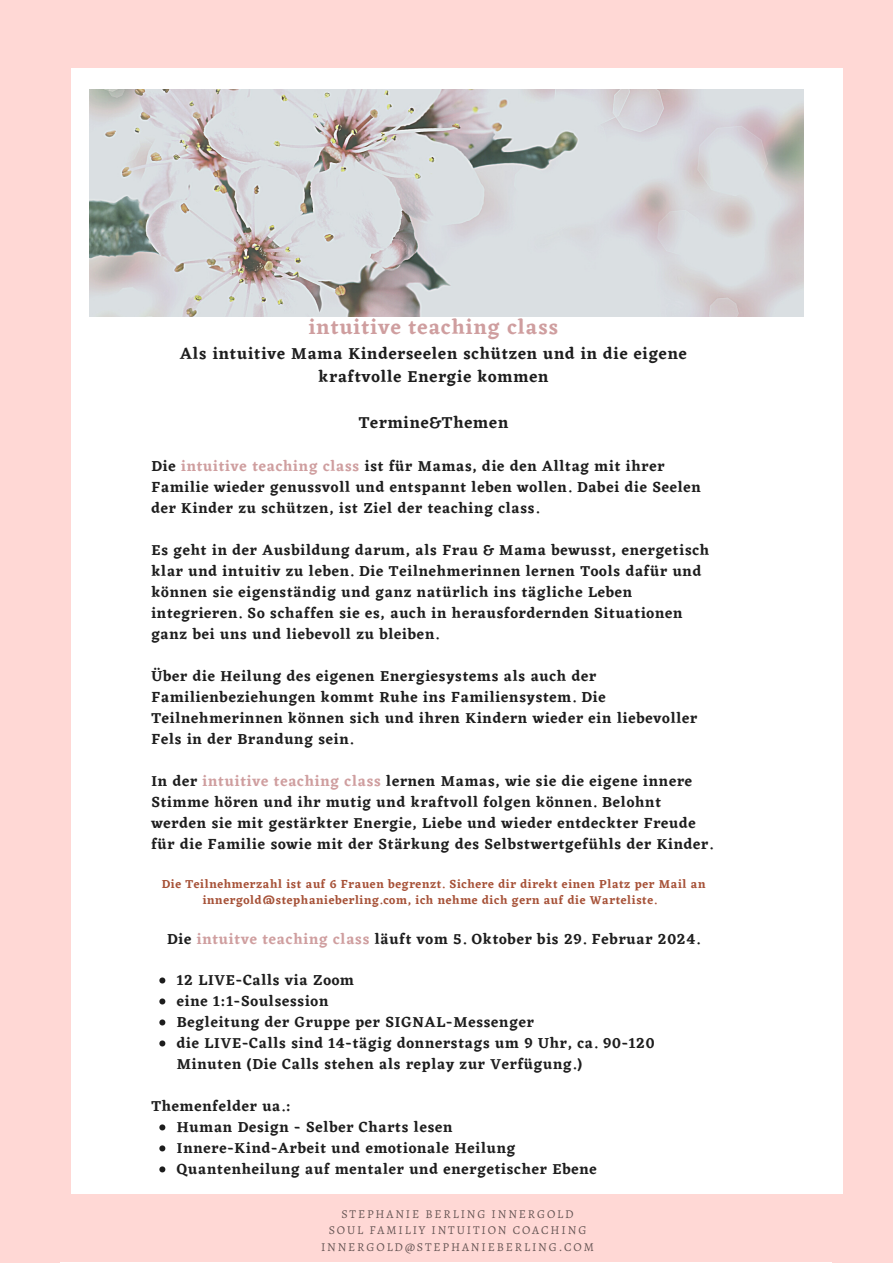
<style>
.page{position:relative;width:893px;height:1264px;background:#fff}
.page>*{position:absolute;margin:0;border:0;box-sizing:border-box;transform-origin:0 0}
.t1{font:600 21px "Eczar";letter-spacing:.05em;color:#cf9e9f}
.t2{font:600 16.5px/23px "Eczar";letter-spacing:.05em;color:#1d1d1d;text-align:center}
.t3{font:600 15px/21px "Eczar";letter-spacing:.05em;color:#1d1d1d}
.t4{font:600 12px/16px "Eczar";letter-spacing:.05em;color:#a65137}
.t5{font:12px/16px "Alegreya";letter-spacing:.155em;color:#000;text-align:center}
.s1{color:#cf9e9f}
</style>
<div class="page">
<div style="left:0;top:0;width:892px;height:1262px;background:#ffd8d5"></div>
<div style="left:72px;top:68px;width:771px;height:1125px;background:#fff"></div>
<img style="left:89px;top:89px;width:714px;height:227px">
<svg style="left:159px;top:977px;width:6px;height:6px"></svg>
<svg style="left:159px;top:998px;width:6px;height:6px"></svg>
<svg style="left:159px;top:1019px;width:6px;height:6px"></svg>
<svg style="left:159px;top:1040px;width:6px;height:6px"></svg>
<svg style="left:159px;top:1124px;width:6px;height:6px"></svg>
<svg style="left:159px;top:1145px;width:6px;height:6px"></svg>
<svg style="left:159px;top:1166px;width:6px;height:6px"></svg>
<p class="t1" style="left:308px;top:314px;width:251px">intuitive teaching class</p>
<p class="t2" style="left:180px;top:341px;width:508px">Als intuitive Mama Kinderseelen schützen und in die eigene kraftvolle Energie kommen</p>
<p class="t2" style="left:359px;top:410px;width:151px">Termine&amp;Themen</p>
<p class="t3" style="left:151px;top:455px;width:551px">Die <span class="s1">intuitive teaching class</span> ist für Mamas, die den Alltag mit ihrer<br>Familie wieder genussvoll und entspannt leben wollen. Dabei die Seelen der Kinder zu schützen, ist Ziel der teaching class.</p>
<p class="t3" style="left:151px;top:539px;width:559px">Es geht in der Ausbildung darum, als Frau &amp; Mama bewusst, energetisch klar und intuitiv zu leben. Die Teilnehmerinnen lernen Tools dafür und können sie eigenständig und ganz natürlich ins tägliche Leben integrieren. So schaffen sie es, auch in herausfordernden Situationen ganz bei uns und liebevoll zu bleiben.</p>
<p class="t3" style="left:151px;top:665px;width:547px">Über die Heilung des eigenen Energiesystems als auch der Familienbeziehungen kommt Ruhe ins Familiensystem. Die Teilnehmerinnen können sich und ihren Kindern wieder ein liebevoller Fels in der Brandung sein.</p>
<p class="t3" style="left:151px;top:770px;width:563px">In der <span class="s1">intuitive teaching class</span> lernen Mamas, wie sie die eigene innere Stimme hören und ihr mutig und kraftvoll folgen können. Belohnt werden sie mit gestärkter Energie, Liebe und wieder entdeckter Freude für die Familie sowie mit der Stärkung des Selbstwertgefühls der Kinder.</p>
<p class="t4" style="left:203px;top:875px;width:504px;text-indent:-41px">Die Teilnehmerzahl ist auf 6 Frauen begrenzt. Sichere dir direkt einen Platz per Mail an innergold@stephanieberling.com, ich nehme dich gern auf die Warteliste.</p>
<p class="t3" style="left:167px;top:927px;width:534px">Die <span class="s1">intuitve teaching class</span> läuft vom 5. Oktober bis 29. Februar 2024.</p>
<p class="t3" style="left:177px;top:969px;width:179px">12 LIVE-Calls via Zoom</p>
<p class="t3" style="left:177px;top:990px;width:153px">eine 1:1-Soulsession</p>
<p class="t3" style="left:177px;top:1011px;width:358px">Begleitung der Gruppe per SIGNAL-Messenger</p>
<p class="t3" style="left:177px;top:1032px;width:479px">die LIVE-Calls sind 14-tägig donnerstags um 9 Uhr, ca. 90-120<br>Minuten (Die Calls stehen als replay zur Verfügung.)</p>
<p class="t3" style="left:151px;top:1095px;width:141px">Themenfelder ua.:</p>
<p class="t3" style="left:177px;top:1116px;width:277px">Human Design - Selber Charts lesen</p>
<p class="t3" style="left:177px;top:1137px;width:340px">Innere-Kind-Arbeit und emotionale Heilung</p>
<p class="t3" style="left:177px;top:1158px;width:421px">Quantenheilung auf mentaler und energetischer Ebene</p>
<p class="t5" style="left:321px;top:1206px;width:274px">STEPHANIE BERLING INNERGOLD<br>SOUL FAMILIY INTUITION COACHING<br>INNERGOLD@STEPHANIEBERLING.COM</p>
</div>
